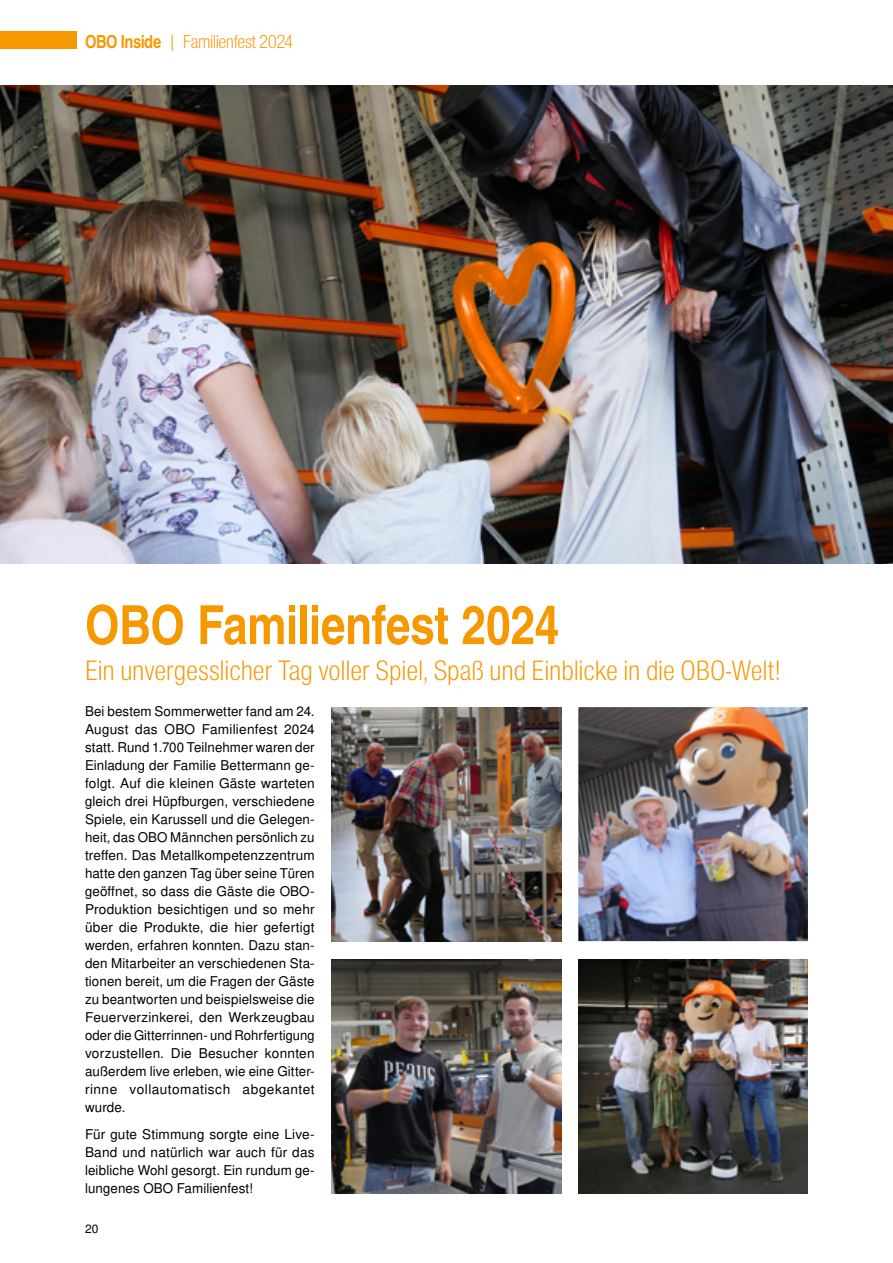
<style>
.page{position:relative;width:893px;height:1263px;background:#fff}
.page>*{position:absolute;margin:0;border:0;box-sizing:border-box;transform-origin:0 0}
.t1{font:700 54px "Nimbus San Con L";letter-spacing:-.01em;color:#f69800}
.t2{font:300 27px "Nimbus San Con L";letter-spacing:-.005em;color:#f69800}
.t3{font:300 18px "Nimbus San Con L";letter-spacing:-.03em;color:#f69800}
.t4{font:13.5px/18px "Nimbus San L";letter-spacing:.01em;color:#000;text-align:justify}
.t5{font:12px "Nimbus San L";color:#000}
.s1{font-weight:700}
</style>
<div class="page">
<img style="left:578px;top:707px;width:230px;height:234px">
<img style="left:578px;top:959px;width:230px;height:234px">
<img style="left:332px;top:707px;width:229px;height:234px">
<img style="left:332px;top:959px;width:229px;height:234px">
<div style="left:0;top:32px;width:77px;height:17px;background:#f69800"></div>
<img style="left:0;top:85px;width:893px;height:478px">
<h3 class="t3" style="left:85px;top:29px;width:210px"><span class="s1">OBO Inside</span> | Familienfest 2024</h3>
<h1 class="t1" style="left:85px;top:591px;width:476px">OBO Familienfest 2024</h1>
<h2 class="t2" style="left:85px;top:651px;width:697px">Ein unvergesslicher Tag voller Spiel, Spaß und Einblicke in die OBO-Welt!</h2>
<p class="t4" style="left:85px;top:703px;width:231px">Bei bestem Sommerwetter fand am 24.<br>August das OBO Familienfest 2024 statt. Rund 1.700 Teilnehmer waren der Einladung der Familie Bettermann ge&shy;folgt. Auf die kleinen Gäste warteten gleich drei Hüpfburgen, verschiedene Spiele, ein Karussell und die Gelegen&shy;heit, das OBO Männchen persönlich zu treffen. Das Metallkompetenzzentrum hatte den ganzen Tag über seine Türen geöffnet, so dass die Gäste die OBO-Produktion besichtigen und so mehr über die Produkte, die hier gefertigt werden, erfahren konnten. Dazu stan&shy;den Mitarbeiter an verschiedenen Sta&shy;tionen bereit, um die Fragen der Gäste zu beantworten und beispielsweise die Feuerverzinkerei, den Werkzeugbau oder die Gitterrinnen- und Rohrfertigung vorzustellen. Die Besucher konnten außerdem live erleben, wie eine Gitter&shy;rinne vollautomatisch abgekantet wurde.</p>
<p class="t4" style="left:85px;top:1126px;width:231px">Für gute Stimmung sorgte eine Live-Band und natürlich war auch für das leibliche Wohl gesorgt. Ein rundum ge&shy;lungenes OBO Familienfest!</p>
<p class="t5" style="left:85px;top:1222px;width:15px">20</p>
</div>
